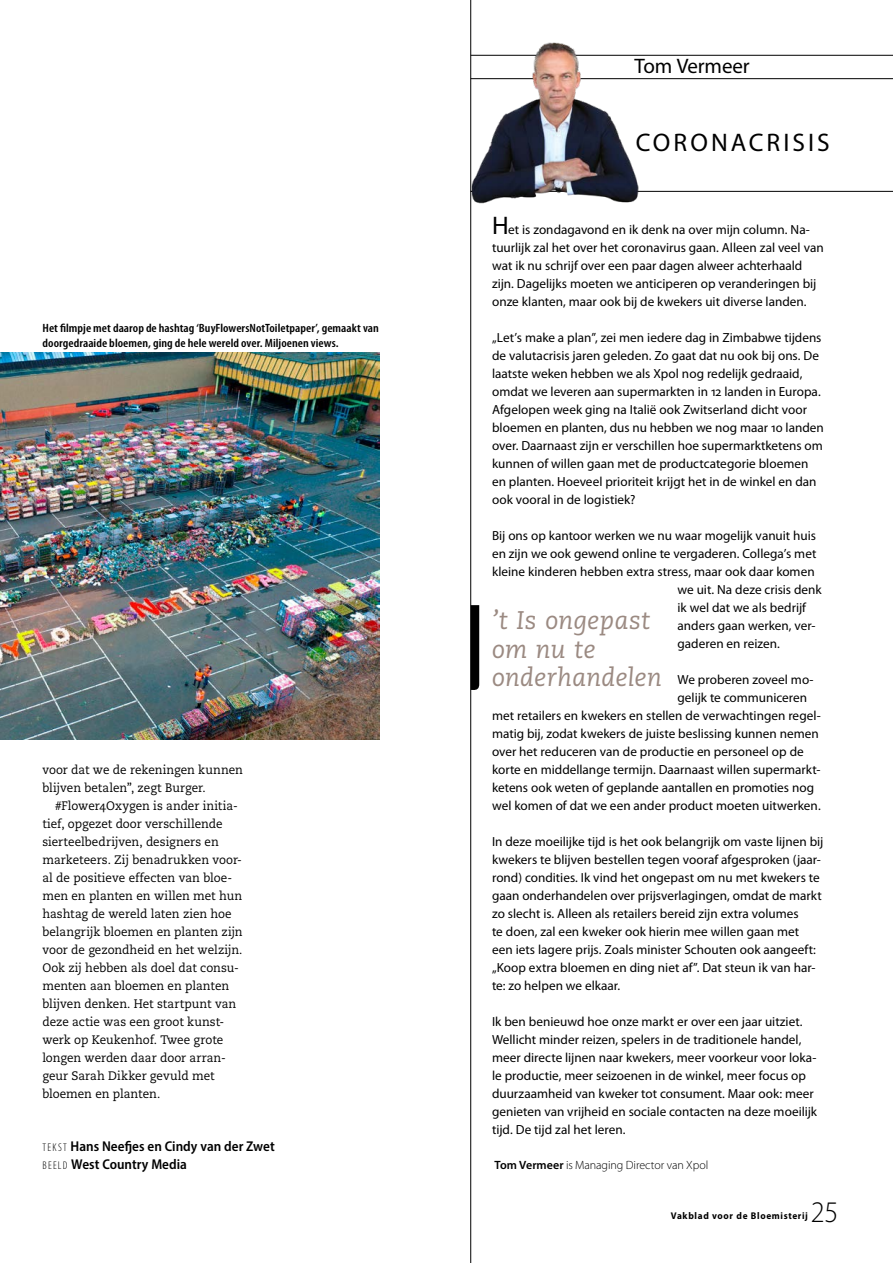
<style>
.page{position:relative;width:893px;height:1263px;background:#fff}
.page>*{position:absolute;margin:0;border:0;box-sizing:border-box;transform-origin:0 0}
.t1{font:300 30px "Myriad Pro";color:#000;scale:.95 1}
.t2{font:italic 25.5px/28.5px "Caecilia LT Std";letter-spacing:.01em;color:#9b8a82}
.t3{font:25.5px "Myriad Pro";letter-spacing:.115em;color:#000}
.t4{font:21px "Myriad Pro";letter-spacing:-.005em;color:#000}
.t5{font:600 semi-condensed 14.25px/18px "Myriad Pro";color:#000}
.t6{font:13.2px/18px "Myriad Pro";color:#000}
.t7{font:12.3px/18px "Caecilia LT Std";letter-spacing:-.005em;color:#000;scale:.95 1}
.t8{font:600 condensed 12px/15px "Myriad Pro";letter-spacing:.005em;color:#000;scale:1.1 1}
.t9{font:300 12px "Myriad Pro";letter-spacing:-.005em;color:#000}
.t10{font:700 9.75px "Myriad Pro";letter-spacing:.07em;color:#000;scale:.95 1}
.s1{font-weight:300;font-stretch:condensed;font-size:11.25px}
.s2{font-size:25.5px}
.s3{font-weight:600}
</style>
<div class="page">
<img style="left:0;top:353px;width:380px;height:387px">
<hr style="left:471px;top:78px;width:422px;height:1px;background:#000">
<hr style="left:471px;top:55px;width:422px;height:1px;background:#000">
<hr style="left:471px;top:191px;width:422px;height:1px;background:#000">
<hr style="left:470px;top:0;width:1px;height:1263px;background:#000">
<svg style="left:471px;top:605px;width:8px;height:85px"></svg>
<img style="left:471px;top:0;width:169px;height:208px">
<p class="t8" style="left:43px;top:320px;width:307px">Het filmpje met daarop de hashtag ‘BuyFlowersNotToiletpaper’, gemaakt van doorgedraaide bloemen, ging de hele wereld over. Miljoenen views.</p>
<p class="t7" style="left:42px;top:761px;width:213px">voor dat we de rekeningen kunnen blijven betalen”, zegt Burger.</p>
<p class="t7" style="left:42px;top:797px;width:212px;text-indent:13px">#Flower4Oxygen is ander initia&shy;tief, opgezet door verschillende sierteelbedrijven, designers en marketeers. Zij benadrukken voor&shy;al de positieve effecten van bloe&shy;men en planten en willen met hun hashtag de wereld laten zien hoe belangrijk bloemen en planten zijn voor de gezondheid en het welzijn.<br>Ook zij hebben als doel dat consu&shy;menten aan bloemen en planten blijven denken. Het startpunt van deze actie was een groot kunst&shy;werk op Keukenhof. Twee grote longen werden daar door arran&shy;geur Sarah Dikker gevuld met bloemen en planten.</p>
<p class="t5" style="left:43px;top:1137px;width:234px"><span class="s1">TEKST</span> Hans Neefjes en Cindy van der Zwet<br><span class="s1">BEELD</span> West Country Media</p>
<h3 class="t4" style="left:634px;top:54px;width:117px">Tom Vermeer</h3>
<h2 class="t3" style="left:636px;top:129px;width:195px">CORONACRISIS</h2>
<p class="t6" style="left:492px;top:221px;width:333px"><span class="s2">H</span>et is zondagavond en ik denk na over mijn column. Na&shy;tuurlijk zal het over het coronavirus gaan. Alleen zal veel van wat ik nu schrijf over een paar dagen alweer achterhaald zijn. Dagelijks moeten we anticiperen op veranderingen bij onze klanten, maar ook bij de kwekers uit diverse landen.</p>
<p class="t6" style="left:492px;top:329px;width:333px">„Let’s make a plan”, zei men iedere dag in Zimbabwe tijdens de valutacrisis jaren geleden. Zo gaat dat nu ook bij ons. De laatste weken hebben we als Xpol nog redelijk gedraaid, omdat we leveren aan supermarkten in 12 landen in Europa.<br>Afgelopen week ging na Italië ook Zwitserland dicht voor bloemen en planten, dus nu hebben we nog maar 10 landen over. Daarnaast zijn er verschillen hoe supermarktketens om kunnen of willen gaan met de productcategorie bloemen en planten. Hoeveel prioriteit krijgt het in de winkel en dan ook vooral in de logistiek?</p>
<p class="t6" style="left:492px;top:527px;width:325px">Bij ons op kantoor werken we nu waar mogelijk vanuit huis</p>
<p class="t6" style="left:492px;top:545px;width:326px">en zijn we ook gewend online te vergaderen. Collega’s met</p>
<p class="t6" style="left:492px;top:563px;width:324px">kleine kinderen hebben extra stress, maar ook daar komen</p>
<p class="t6" style="left:677px;top:581px;width:146px">we uit. Na deze crisis denk</p>
<p class="t6" style="left:677px;top:599px;width:130px">ik wel dat we als bedrijf</p>
<p class="t6" style="left:677px;top:617px;width:139px">anders gaan werken, ver-</p>
<p class="t6" style="left:677px;top:635px;width:104px">gaderen en reizen.</p>
<p class="t6" style="left:677px;top:671px;width:138px">We proberen zoveel mo-</p>
<p class="t6" style="left:677px;top:689px;width:131px">gelijk te communiceren</p>
<p class="t6" style="left:492px;top:707px;width:330px">met retailers en kwekers en stellen de verwachtingen regel-</p>
<p class="t6" style="left:492px;top:725px;width:328px">matig bij, zodat kwekers de juiste beslissing kunnen nemen</p>
<p class="t6" style="left:492px;top:743px;width:313px">over het reduceren van de productie en personeel op de</p>
<p class="t6" style="left:492px;top:761px;width:330px">korte en middellange termijn. Daarnaast willen supermarkt-</p>
<p class="t6" style="left:492px;top:779px;width:324px">ketens ook weten of geplande aantallen en promoties nog</p>
<p class="t6" style="left:492px;top:797px;width:330px">wel komen of dat we een ander product moeten uitwerken.</p>
<p class="t6" style="left:492px;top:833px;width:333px">In deze moeilijke tijd is het ook belangrijk om vaste lijnen bij kwekers te blijven bestellen tegen vooraf afgesproken (jaar&shy;rond) condities. Ik vind het ongepast om nu met kwekers te gaan onderhandelen over prijsverlagingen, omdat de markt zo slecht is. Alleen als retailers bereid zijn extra volumes<br>te doen, zal een kweker ook hierin mee willen gaan met<br>een iets lagere prijs. Zoals minister Schouten ook aangeeft: „Koop extra bloemen en ding niet af”. Dat steun ik van har&shy;te: zo helpen we elkaar.</p>
<p class="t6" style="left:492px;top:1013px;width:327px">Ik ben benieuwd hoe onze markt er over een jaar uitziet.<br>Wellicht minder reizen, spelers in de traditionele handel, meer directe lijnen naar kwekers, meer voorkeur voor loka&shy;le productie, meer seizoenen in de winkel, meer focus op duurzaamheid van kweker tot consument. Maar ook: meer genieten van vrijheid en sociale contacten na deze moeilijk tijd. De tijd zal het leren.</p>
<h2 class="t2" style="left:492px;top:607px;width:171px">’t Is ongepast om nu te onderhandelen</h2>
<p class="t9" style="left:495px;top:1159px;width:215px"><span class="s3">Tom Vermeer</span> is Managing Director van Xpol</p>
<p class="t10" style="left:671px;top:1210px;width:146px">Vakblad voor de Bloemisterij</p>
<h1 class="t1" style="left:811px;top:1196px;width:31px">25</h1>
</div>
